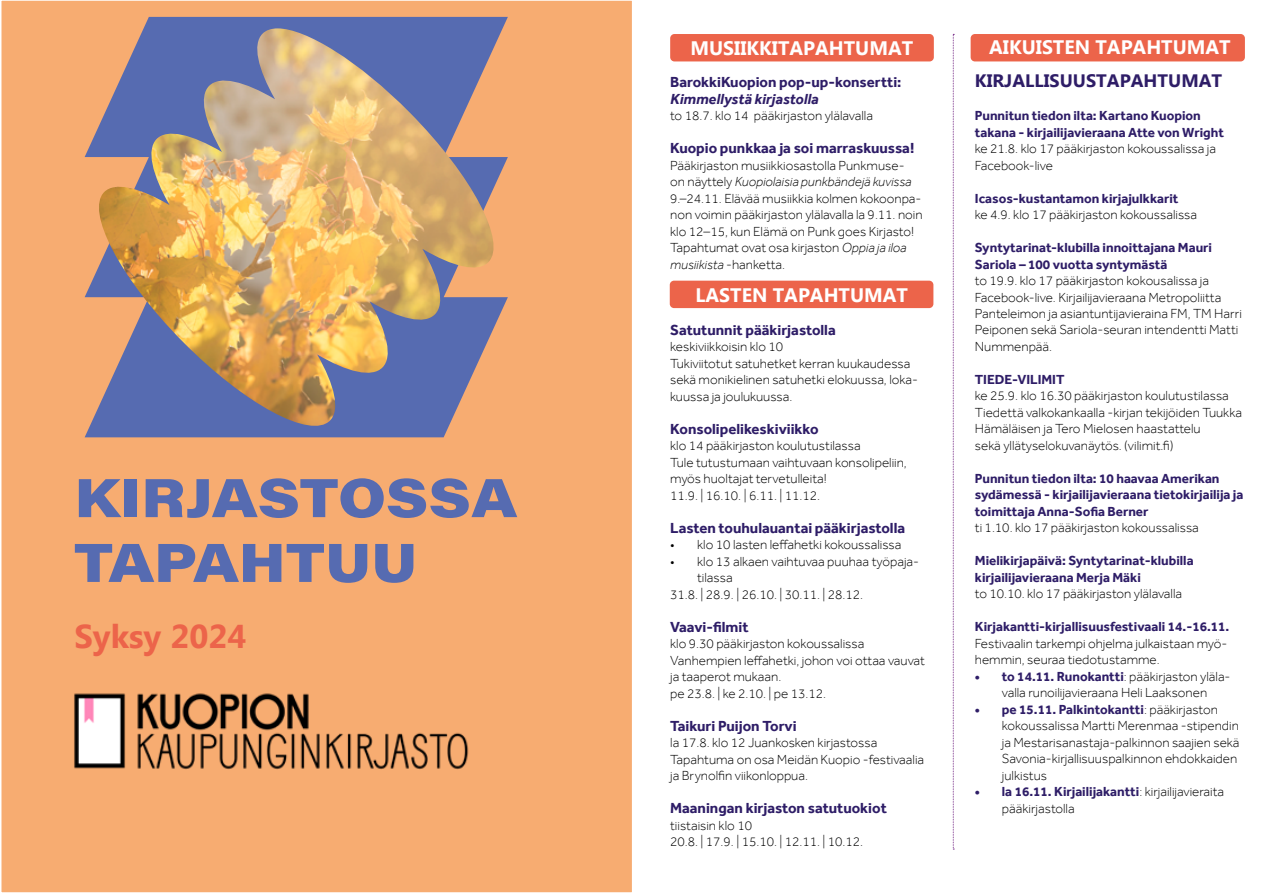
<style>
.page{position:relative;width:1263px;height:893px;background:#fff}
.page>*{position:absolute;margin:0;border:0;box-sizing:border-box;transform-origin:0 0}
.t1{font:54px/64.8px "Acumin Variable Concept";color:#566bb1}
.t2{font:700 33px "Myanmar Text";color:#ec644a}
.t3{font:700 19.5px "Myanmar Text";color:#fff}
.t4{font:700 18px "Myanmar Text";color:#2e1d67}
.t5{font:700 15px "Effra";color:#2e1d67}
.t6{font:italic 700 15px "Effra";color:#2e1d67}
.t7{font:300 13.5px/16.5px "Effra";color:#000}
.t8{font:700 13.5px/16.5px "Effra";color:#2e1d67}
.s1{font-style:italic}
.s2{font-weight:700;color:#2e1d67}
</style>
<div class="page">
<div style="left:1px;top:0;width:632px;height:893px;background:#f7ac71"></div>
<div style="left:670px;top:281px;width:263px;height:27px;background:#ec644a;border-radius:4px"></div>
<svg style="left:85px;top:17px;width:423px;height:420px"></svg>
<div style="left:670px;top:34px;width:264px;height:27px;background:#ec644a;border-radius:4px"></div>
<svg style="left:953px;top:34px;width:1px;height:816px"></svg>
<img style="left:74px;top:693px;width:395px;height:77px">
<img style="left:97px;top:28px;width:398px;height:399px">
<div style="left:971px;top:34px;width:274px;height:27px;background:#ec644a;border-radius:4px"></div>
<h1 class="t1" style="left:74px;top:464px;width:444px">KIRJASTOSSA<br>TAPAHTUU</h1>
<h2 class="t2" style="left:74px;top:617px;width:173px">Syksy 2024</h2>
<h3 class="t3" style="left:690px;top:36px;width:224px">MUSIIKKITAPAHTUMAT</h3>
<p class="t5" style="left:670px;top:73px;width:233px">BarokkiKuopion pop-up-konsertti:</p>
<p class="t6" style="left:670px;top:90px;width:150px">Kimmellystä kirjastolla</p>
<p class="t7" style="left:670px;top:107px;width:204px">to 18.7. klo 14 pääkirjaston ylälavalla</p>
<p class="t5" style="left:670px;top:139px;width:246px">Kuopio punkkaa ja soi marraskuussa!</p>
<p class="t7" style="left:670px;top:157px;width:254px">Pääkirjaston musiikkiosastolla Punkmuse&shy;on näyttely <span class="s1">Kuopiolaisia punkbändejä kuvissa </span>9.–24.11. Elävää musiikkia kolmen kokoonpa&shy;non voimin pääkirjaston ylälavalla la 9.11. noin klo 12–15, kun Elämä on Punk goes Kirjasto!<br>Tapahtumat ovat osa kirjaston <span class="s1">Oppia ja iloa musiikista</span> -hanketta.</p>
<h3 class="t3" style="left:696px;top:283px;width:214px">LASTEN TAPAHTUMAT</h3>
<p class="t5" style="left:670px;top:321px;width:167px">Satutunnit pääkirjastolla</p>
<p class="t7" style="left:670px;top:338px;width:249px">keskiviikkoisin klo 10<br>Tukiviitotut satuhetket kerran kuukaudessa sekä monikielinen satuhetki elokuussa, loka&shy;kuussa ja joulukuussa.</p>
<p class="t5" style="left:670px;top:420px;width:150px">Konsolipelikeskiviikko</p>
<p class="t7" style="left:670px;top:437px;width:238px">klo 14 pääkirjaston koulutustilassa<br>Tule tutustumaan vaihtuvaan konsolipeliin, myös huoltajat tervetulleita!<br>11.9. | 16.10. | 6.11. | 11.12.</p>
<p class="t5" style="left:670px;top:519px;width:236px">Lasten touhulauantai pääkirjastolla</p>
<p class="t7" style="left:670px;top:536px;width:233px">• klo 10 lasten leffahetki kokoussalissa</p>
<p class="t7" style="left:670px;top:553px;width:250px">• klo 13 alkaen vaihtuvaa puuhaa työpaja-</p>
<p class="t7" style="left:697px;top:569px;width:37px">tilassa</p>
<p class="t7" style="left:670px;top:586px;width:195px">31.8. | 28.9. | 26.10. | 30.11. | 28.12.</p>
<p class="t5" style="left:670px;top:618px;width:80px">Vaavi-filmit</p>
<p class="t7" style="left:670px;top:635px;width:256px">klo 9.30 pääkirjaston kokoussalissa Vanhempien leffahetki, johon voi ottaa vauvat ja taaperot mukaan.<br>pe 23.8. | ke 2.10. | pe 13.12.</p>
<p class="t5" style="left:670px;top:717px;width:128px">Taikuri Puijon Torvi</p>
<p class="t7" style="left:670px;top:734px;width:255px">la 17.8. klo 12 Juankosken kirjastossa<br>Tapahtuma on osa Meidän Kuopio -festivaalia ja Brynolfin viikonloppua.</p>
<p class="t5" style="left:670px;top:799px;width:218px">Maaningan kirjaston satutuokiot</p>
<p class="t7" style="left:670px;top:817px;width:195px">tiistaisin klo 10<br>20.8. | 17.9. | 15.10. | 12.11. | 10.12.</p>
<h3 class="t3" style="left:989px;top:36px;width:243px">AIKUISTEN TAPAHTUMAT</h3>
<h3 class="t4" style="left:975px;top:70px;width:249px">KIRJALLISUUSTAPAHTUMAT</h3>
<p class="t8" style="left:975px;top:107px;width:251px">Punnitun tiedon ilta: Kartano Kuopion takana - kirjailijavieraana Atte von Wright</p>
<p class="t7" style="left:975px;top:140px;width:243px">ke 21.8. klo 17 pääkirjaston kokoussalissa ja<br>Facebook-live</p>
<p class="t8" style="left:975px;top:190px;width:205px">Icasos-kustantamon kirjajulkkarit</p>
<p class="t7" style="left:975px;top:206px;width:224px">ke 4.9. klo 17 pääkirjaston kokoussalissa</p>
<p class="t8" style="left:975px;top:239px;width:239px">Syntytarinat-klubilla innoittajana Mauri<br>Sariola – 100 vuotta syntymästä</p>
<p class="t7" style="left:975px;top:272px;width:268px">to 19.9. klo 17 pääkirjaston kokousalissa ja Facebook-live. Kirjailijavieraana Metropoliitta Panteleimon ja asiantuntijavieraina FM, TM Harri Peiponen sekä Sariola-seuran intendentti Matti Nummenpää.</p>
<p class="t8" style="left:975px;top:371px;width:91px">TIEDE-VILIMIT</p>
<p class="t7" style="left:975px;top:388px;width:269px">ke 25.9. klo 16.30 pääkirjaston koulutustilassa Tiedettä valkokankaalla -kirjan tekijöiden Tuukka Hämäläisen ja Tero Mielosen haastattelu<br>sekä yllätyselokuvanäytös. (vilimit.fi)</p>
<p class="t8" style="left:975px;top:470px;width:270px">Punnitun tiedon ilta: 10 haavaa Amerikan sydämessä - kirjailijavieraana tietokirjailija ja toimittaja Anna-Sofia Berner</p>
<p class="t7" style="left:975px;top:520px;width:225px">ti 1.10. klo 17 pääkirjaston kokoussalissa</p>
<p class="t8" style="left:975px;top:553px;width:220px">Mielikirjapäivä: Syntytarinat-klubilla kirjailijavieraana Merja Mäki</p>
<p class="t7" style="left:975px;top:586px;width:209px">to 10.10. klo 17 pääkirjaston ylälavalla</p>
<p class="t8" style="left:975px;top:619px;width:256px">Kirjakantti-kirjallisuusfestivaali 14.-16.11.</p>
<p class="t7" style="left:975px;top:635px;width:254px">Festivaalin tarkempi ohjelma julkaistaan myö&shy;hemmin, seuraa tiedotustamme.</p>
<p class="t7" style="left:975px;top:668px;width:257px;text-align:center"><span class="s2">• to 14.11. Runokantti</span>: pääkirjaston yläla&shy;valla runoilijavieraana Heli Laaksonen</p>
<p class="t7" style="left:1002px;top:701px;width:239px;text-indent:-27px"><span class="s2">• pe 15.11. Palkintokantti</span>: pääkirjaston kokoussalissa Martti Merenmaa -stipendin ja Mestarisanastaja-palkinnon saajien sekä Savonia-kirjallisuuspalkinnon ehdokkaiden julkistus</p>
<p class="t7" style="left:1002px;top:783px;width:224px;text-indent:-27px"><span class="s2">• la 16.11. Kirjailijakantti</span>: kirjailijavieraita pääkirjastolla</p>
</div>
